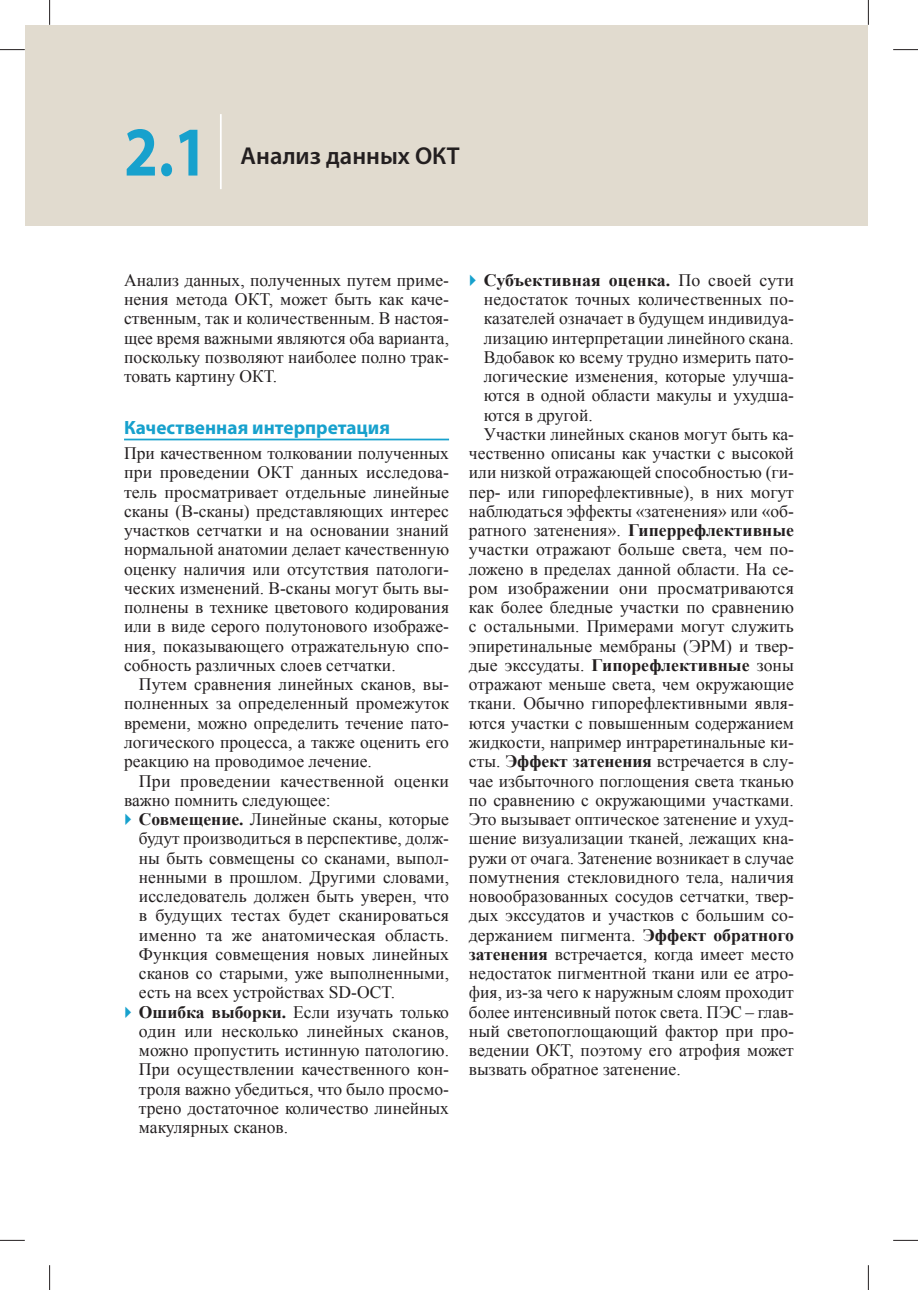
<style>
.page{position:relative;width:918px;height:1290px;background:#fff}
.page>*{position:absolute;margin:0;border:0;box-sizing:border-box;transform-origin:0 0}
.t1{font:700 70.35px "Myriad Pro";color:#17a1cd;scale:.87 1}
.t2{font:600 24.5px "Myriad Pro";color:#231f20}
.t3{font:700 19.25px "Myriad Pro";color:#17a1cd}
.t4{font:17.5px/19.2px "Times New Roman";color:#231f20;text-align:justify}
.t5{font:700 17.5px "Times New Roman";letter-spacing:.005em;color:#231f20}
.s1{font-weight:700}
.s2{font-weight:400}
</style>
<div class="page">
<hr style="left:124px;top:439px;width:325px;height:1px;background:#17a1cd">
<div style="left:25px;top:25px;width:842px;height:200px;background:#e1dbcf"></div>
<hr style="left:220px;top:114px;width:2px;height:75px;background:#fff">
<svg style="left:0;top:49px;width:25px;height:1px"></svg>
<svg style="left:893px;top:49px;width:25px;height:1px"></svg>
<svg style="left:0;top:1240px;width:25px;height:1px"></svg>
<svg style="left:893px;top:1240px;width:25px;height:1px"></svg>
<svg style="left:49px;top:0;width:1px;height:25px"></svg>
<svg style="left:49px;top:1265px;width:1px;height:25px"></svg>
<svg style="left:868px;top:0;width:1px;height:25px"></svg>
<svg style="left:868px;top:1265px;width:1px;height:25px"></svg>
<h1 class="t1" style="left:124px;top:125px;width:98px">2.1</h1>
<h2 class="t2" style="left:241px;top:146px;width:221px">Анализ данных ОКТ</h2>
<p class="t4" style="left:124px;top:270px;width:326px">Анализ данных, полученных путем приме&shy;нения метода ОКТ, может быть как каче&shy;ственным, так и количественным. В настоя&shy;щее время важными являются оба варианта, поскольку позволяют наиболее полно трак&shy;товать картину ОКТ.</p>
<p class="t3" style="left:124px;top:420px;width:267px">Качественная интерпретация</p>
<p class="t4" style="left:124px;top:444px;width:326px">При качественном толковании полученных при проведении ОКТ данных исследова&shy;тель просматривает отдельные линейные сканы (В-сканы) представляющих интерес участков сетчатки и на основании знаний нормальной анатомии делает качественную оценку наличия или отсутствия патологи&shy;ческих изменений. В-сканы могут быть вы&shy;полнены в технике цветового кодирования или в виде серого полутонового изображе&shy;ния, показывающего отражательную спо&shy;собность различных слоев сетчатки.</p>
<p class="t4" style="left:124px;top:675px;width:326px;text-indent:15px">Путем сравнения линейных сканов, вы&shy;полненных за определенный промежуток времени, можно определить течение пато&shy;логического процесса, а также оценить его реакцию на проводимое лечение.</p>
<p class="t4" style="left:124px;top:771px;width:326px;text-indent:15px">При проведении качественной оценки важно помнить следующее:</p>
<p class="t4" style="left:139px;top:809px;width:312px;text-align:left"><span class="s1">Совмещение.</span> Линейные сканы, которые будут производиться в перспективе, долж&shy;ны быть совмещены со сканами, выпол&shy;ненными в прошлом. Другими словами, исследователь должен быть уверен, что в будущих тестах будет сканироваться именно та же анатомическая область.<br>Функция совмещения новых линейных сканов со старыми, уже выполненными, есть на всех устройствах SD-OCT.<br><span class="s1">Ошибка выборки.</span> Если изучать только один или несколько линейных сканов, можно пропустить истинную патологию.<br>При осуществлении качественного кон&shy;троля важно убедиться, что было просмо&shy;трено достаточное количество линейных макулярных сканов.</p>
<p class="t5" style="left:484px;top:270px;width:312px">Субъективная оценка. <span class="s2">По своей сути</span></p>
<p class="t4" style="left:484px;top:290px;width:312px">недостаток точных количественных по-</p>
<p class="t4" style="left:484px;top:309px;width:312px">казателей означает в будущем индивидуа-</p>
<p class="t4" style="left:484px;top:328px;width:312px">лизацию интерпретации линейного скана.</p>
<p class="t4" style="left:484px;top:347px;width:312px">Вдобавок ко всему трудно измерить пато-</p>
<p class="t4" style="left:484px;top:367px;width:312px">логические изменения, которые улучша-</p>
<p class="t4" style="left:484px;top:386px;width:312px">ются в одной области макулы и ухудша-</p>
<p class="t4" style="left:484px;top:405px;width:110px">ются в другой.</p>
<p class="t4" style="left:484px;top:424px;width:312px">Участки линейных сканов могут быть ка-</p>
<p class="t4" style="left:469px;top:444px;width:326px">чественно описаны как участки с высокой</p>
<p class="t4" style="left:469px;top:463px;width:326px">или низкой отражающей способностью (ги-</p>
<p class="t4" style="left:469px;top:482px;width:326px">пер- или гипорефлективные), в них могут</p>
<p class="t4" style="left:469px;top:501px;width:326px">наблюдаться эффекты «затенения» или «об-</p>
<p class="t4" style="left:469px;top:521px;width:326px">ратного затенения». <span class="s1">Гиперрефлективные</span></p>
<p class="t4" style="left:469px;top:540px;width:326px">участки отражают больше света, чем по-</p>
<p class="t4" style="left:469px;top:559px;width:326px">ложено в пределах данной области. На се-</p>
<p class="t4" style="left:469px;top:578px;width:326px">ром изображении они просматриваются</p>
<p class="t4" style="left:469px;top:598px;width:326px">как более бледные участки по сравнению</p>
<p class="t4" style="left:469px;top:617px;width:326px">с остальными. Примерами могут служить</p>
<p class="t4" style="left:469px;top:636px;width:326px">эпиретинальные мембраны (ЭРМ) и твер-</p>
<p class="t4" style="left:469px;top:655px;width:326px">дые экссудаты. <span class="s1">Гипорефлективные</span> зоны</p>
<p class="t4" style="left:469px;top:675px;width:326px">отражают меньше света, чем окружающие</p>
<p class="t4" style="left:469px;top:694px;width:326px">ткани. Обычно гипорефлективными явля-</p>
<p class="t4" style="left:469px;top:713px;width:326px">ются участки с повышенным содержанием</p>
<p class="t4" style="left:469px;top:732px;width:326px">жидкости, например интраретинальные ки-</p>
<p class="t4" style="left:469px;top:752px;width:326px">сты. <span class="s1">Эффект затенения</span> встречается в слу-</p>
<p class="t4" style="left:469px;top:771px;width:326px">чае избыточного поглощения света тканью</p>
<p class="t4" style="left:469px;top:790px;width:326px">по сравнению с окружающими участками.</p>
<p class="t4" style="left:469px;top:809px;width:326px">Это вызывает оптическое затенение и ухуд-</p>
<p class="t4" style="left:469px;top:829px;width:326px">шение визуализации тканей, лежащих кна-</p>
<p class="t4" style="left:469px;top:848px;width:326px">ружи от очага. Затенение возникает в случае</p>
<p class="t4" style="left:469px;top:867px;width:326px">помутнения стекловидного тела, наличия</p>
<p class="t4" style="left:469px;top:886px;width:326px">новообразованных сосудов сетчатки, твер-</p>
<p class="t4" style="left:469px;top:906px;width:326px">дых экссудатов и участков с большим со-</p>
<p class="t4" style="left:469px;top:925px;width:326px">держанием пигмента. <span class="s1">Эффект обратного</span></p>
<p class="t4" style="left:469px;top:944px;width:326px"><span class="s1">затенения</span> встречается, когда имеет место</p>
<p class="t4" style="left:469px;top:963px;width:326px">недостаток пигментной ткани или ее атро-</p>
<p class="t4" style="left:469px;top:983px;width:326px">фия, из-за чего к наружным слоям проходит</p>
<p class="t4" style="left:469px;top:1002px;width:326px">более интенсивный поток света. ПЭС – глав-</p>
<p class="t4" style="left:469px;top:1021px;width:326px">ный светопоглощающий фактор при про-</p>
<p class="t4" style="left:469px;top:1040px;width:326px">ведении ОКТ, поэтому его атрофия может</p>
<p class="t4" style="left:469px;top:1060px;width:213px">вызвать обратное затенение.</p>
</div>
